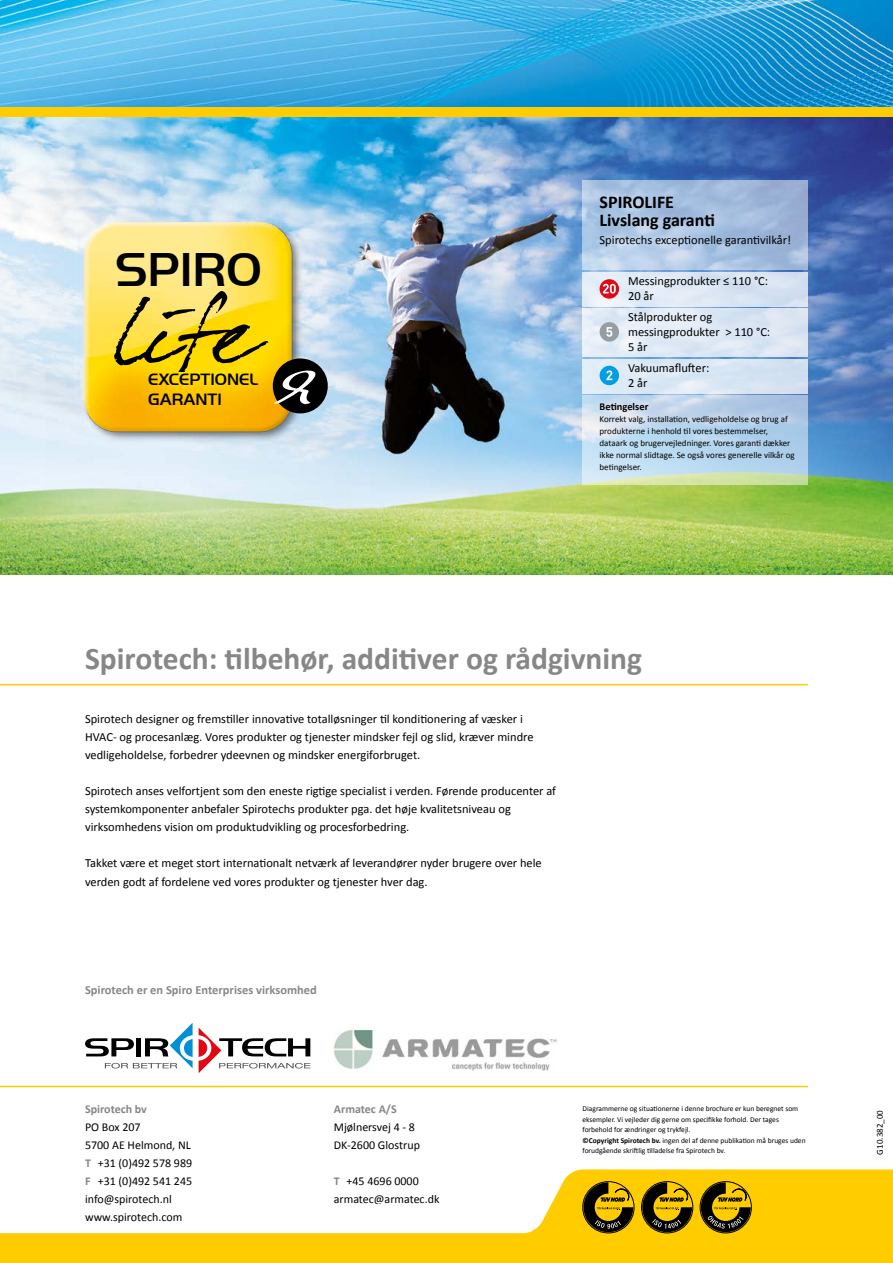
<style>
.page{position:relative;width:893px;height:1263px;background:#fff}
.page>*{position:absolute;margin:0;border:0;box-sizing:border-box;transform-origin:0 0}
.t1{font:500 49.05px "Handel Gothic Com";color:#000}
.t2{font:700 31.5px "Calibri";color:#878787}
.t3{font:700 18px/18px "Calibri";color:#000}
.t4{font:500 16.95px/20.4px "Handel Gothic Com";color:#000}
.t5{font:12.45px/18px "Calibri";color:#000}
.t6{font:700 12.45px "Calibri";color:#878787}
.t7{font:12px/18px "Calibri";color:#000}
.t8{font:700 12px "Calibri";color:#878787}
.t9{font:700 10.5px "Calibri";color:#000}
.t10{font:9px/12px "Calibri";color:#000}
.t11{font:7.5px/10.5px "Calibri";color:#000}
.s1{font-weight:700;color:#878787}
.s2{font-weight:700}
</style>
<div class="page">
<img style="left:0;top:117px;width:893px;height:457px">
<div style="left:0;top:106px;width:893px;height:11px;background:#fc0"></div>
<svg style="left:85px;top:1023px;width:225px;height:50px"></svg>
<img style="left:46px;top:182px;width:314px;height:316px">
<img style="left:46px;top:372px;width:314px;height:28px">
<div style="left:273px;top:358px;width:55px;height:55px;background:#000;border-radius:50%"></div>
<svg style="left:114px;top:291px;width:204px;height:113px;background:#d1b42b"></svg>
<hr style="left:0;top:1086px;width:808px;height:1px;background:#fc0">
<div style="left:583px;top:272px;width:225px;height:34px;background:linear-gradient(to right,#e9f0f8,#d1dfef)"></div>
<div style="left:583px;top:359px;width:225px;height:34px;background:#d9e7f4"></div>
<svg style="left:583px;top:395px;width:225px;height:90px;background:#bfd8e6"></svg>
<svg style="left:583px;top:181px;width:225px;height:89px;background:#a8c1e0"></svg>
<div style="left:583px;top:308px;width:225px;height:49px;background:linear-gradient(to right,#e5eef7,#d9e4f2)"></div>
<div style="left:600px;top:322px;width:19px;height:20px;background:#969ea4;border-radius:50%"></div>
<svg style="left:606px;top:327px;width:6px;height:10px"></svg>
<div style="left:600px;top:366px;width:19px;height:19px;background:#009fe3;border-radius:50%"></div>
<svg style="left:606px;top:370px;width:6px;height:10px"></svg>
<svg style="left:600px;top:279px;width:19px;height:20px"></svg>
<svg style="left:603px;top:284px;width:13px;height:9px"></svg>
<img style="left:0;top:0;width:893px;height:106px">
<svg style="left:0;top:1169px;width:893px;height:94px;fill:#fc0"></svg>
<svg style="left:583px;top:1182px;width:50px;height:50px;background:#836904"></svg>
<svg style="left:642px;top:1182px;width:50px;height:50px;background:#836a04"></svg>
<svg style="left:701px;top:1182px;width:50px;height:50px;background:#856c07"></svg>
<hr style="left:0;top:684px;width:808px;height:1px;background:#fc0">
<img style="left:334px;top:1029px;width:223px;height:42px">
<h1 class="t1" style="left:115px;top:242px;width:148px">SPIRO</h1>
<h3 class="t4" style="left:148px;top:369px;width:112px">EXCEPTIONEL<br>GARANTI</h3>
<h3 class="t3" style="left:600px;top:193px;width:117px">SPIROLIFE<br>Livslang garanti</h3>
<p class="t5" style="left:600px;top:230px;width:193px">Spirotechs exceptionelle garantivilkår!</p>
<p class="t5" style="left:628px;top:274px;width:142px;line-height:15px">Messingprodukter ≤ 110 °C:<br>20 år</p>
<p class="t5" style="left:628px;top:310px;width:144px;line-height:15px">Stålprodukter og messingprodukter &gt; 110 °C:<br>5 år</p>
<p class="t5" style="left:628px;top:361px;width:83px;line-height:15px">Vakuumaflufter:<br>2 år</p>
<p class="t9" style="left:600px;top:400px;width:50px">Betingelser</p>
<p class="t10" style="left:600px;top:413px;width:197px">Korrekt valg, installation, vedligeholdelse og brug af produkterne i henhold til vores bestemmelser, dataark og brugervejledninger. Vores garanti dækker ikke normal slidtage. Se også vores generelle vilkår og betingelser.</p>
<h2 class="t2" style="left:85px;top:638px;width:559px">Spirotech: tilbehør, additiver og rådgivning</h2>
<p class="t5" style="left:85px;top:710px;width:450px">Spirotech designer og fremstiller innovative totalløsninger til konditionering af væsker i<br>HVAC- og procesanlæg. Vores produkter og tjenester mindsker fejl og slid, kræver mindre vedligeholdelse, forbedrer ydeevnen og mindsker energiforbruget.</p>
<p class="t5" style="left:85px;top:782px;width:473px">Spirotech anses velfortjent som den eneste rigtige specialist i verden. Førende producenter af systemkomponenter anbefaler Spirotechs produkter pga. det høje kvalitetsniveau og virksomhedens vision om produktudvikling og procesforbedring.</p>
<p class="t5" style="left:85px;top:854px;width:458px">Takket være et meget stort internationalt netværk af leverandører nyder brugere over hele verden godt af fordelene ved vores produkter og tjenester hver dag.</p>
<p class="t6" style="left:85px;top:982px;width:233px">Spirotech er en Spiro Enterprises virksomhed</p>
<p class="t8" style="left:85px;top:1101px;width:63px">Spirotech bv</p>
<p class="t7" style="left:85px;top:1117px;width:109px">PO Box 207<br>5700 AE Helmond, NL<br><span class="s1">T</span> +31 (0)492 578 989<br><span class="s1">F</span> +31 (0)492 541 245 info@spirotech.nl www.spirotech.com</p>
<p class="t8" style="left:334px;top:1101px;width:64px">Armatec A/S</p>
<p class="t7" style="left:334px;top:1117px;width:88px">Mjølnersvej 4 - 8<br>DK-2600 Glostrup</p>
<p class="t7" style="left:334px;top:1171px;width:107px"><span class="s1">T</span> +45 4696 0000 armatec@armatec.dk</p>
<p class="t11" style="left:583px;top:1103px;width:225px">Diagrammerne og situationerne i denne brochure er kun beregnet som eksempler. Vi vejleder dig gerne om specifikke forhold. Der tages forbehold for ændringer og trykfejl.<br><span class="s2">©Copyright Spirotech bv.</span> ingen del af denne publikation må bruges uden forudgående skriftlig tilladelse fra Spirotech bv.</p>
<p class="t10" style="left:874px;top:1154px;width:46px;rotate:-90deg">G10.382_00</p>
</div>
